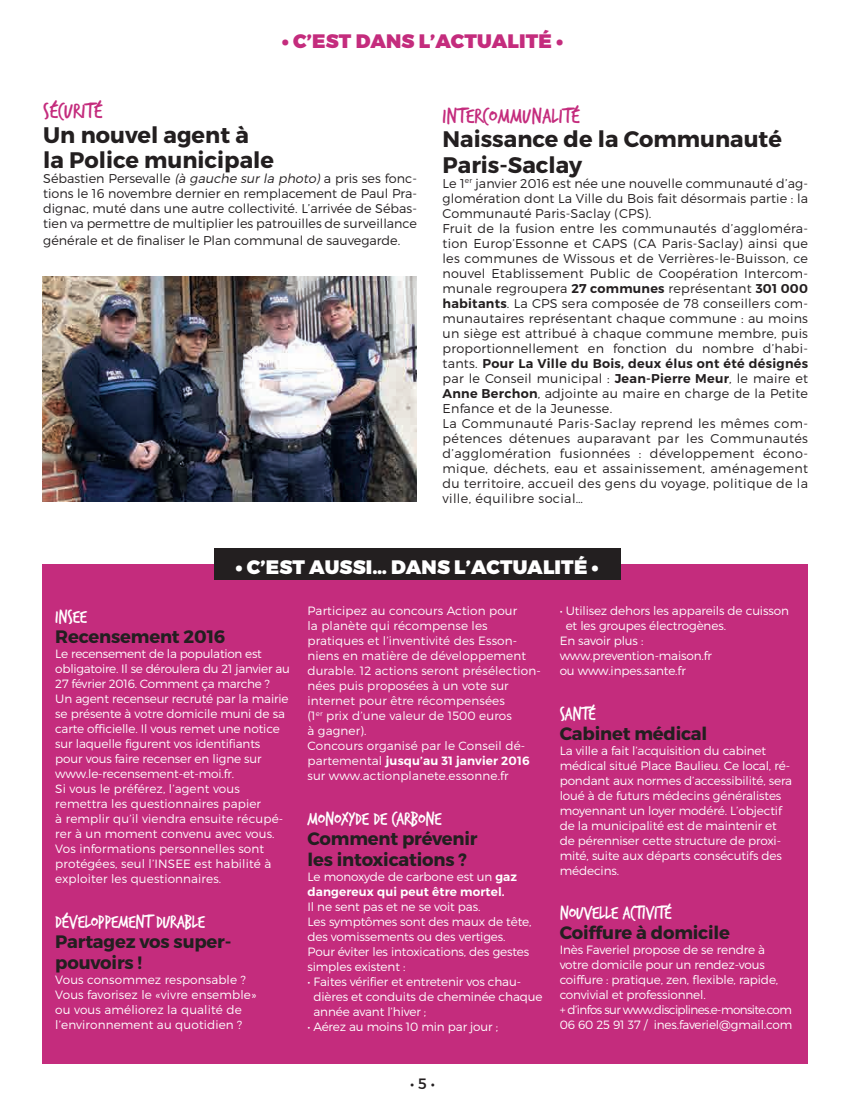
<style>
.page{position:relative;width:851px;height:1106px;background:#fff}
.page>*{position:absolute;margin:0;border:0;box-sizing:border-box;transform-origin:0 0}
.t1{font:700 22.5px/25.5px "Montserrat";color:#231f20}
.t2{font:22.5px "Trash Hand";letter-spacing:.01em;color:#c42c7d}
.t3{font:19.5px "Trash Hand";letter-spacing:-.01em;color:#fff}
.t4{font:900 19.5px "Montserrat";letter-spacing:.01em;color:#fff}
.t5{font:900 19.5px "Montserrat";letter-spacing:.01em;color:#c42c7d}
.t6{font:700 18px/21px "Montserrat";letter-spacing:-.01em;color:#231f20}
.t7{font:15px "Montserrat";color:#231f20}
.t8{font:300 12.75px/15px "Montserrat";letter-spacing:.02em;color:#231f20;text-align:justify}
.t9{font:300 12.75px "Montserrat";color:#231f20}
.t10{font:300 12px/15px "Montserrat";letter-spacing:-.01em;color:#fff}
.t11{font:300 12px/15px "Montserrat";letter-spacing:.01em;color:#fff}
.t12{font:600 12px/15px "Montserrat";letter-spacing:.01em;color:#fff}
.s1{font-style:italic}
.s2{font-weight:600}
.s3{font-weight:300}
</style>
<div class="page">
<div style="left:42px;top:564px;width:766px;height:499px;background:#c42c7d"></div>
<div style="left:214px;top:549px;width:406px;height:31px;background:#231f20"></div>
<img style="left:43px;top:277px;width:373px;height:224px">
<h2 class="t5" style="left:282px;top:28px;width:283px">• C’EST DANS L’ACTUALITÉ •</h2>
<h1 class="t2" style="left:43px;top:100px;width:61px">SÉCURITÉ</h1>
<h1 class="t1" style="left:43px;top:122px;width:232px">Un nouvel agent à la Police municipale</h1>
<p class="t8" style="left:43px;top:171px;width:375px">Sébastien Persevalle <span class="s1">(à gauche sur la photo)</span> a pris ses fonc&shy;tions le 16 novembre dernier en remplacement de Paul Pra&shy;dignac, muté dans une autre collectivité. L’arrivée de Sébas&shy;tien va permettre de multiplier les patrouilles de surveillance</p>
<p class="t9" style="left:43px;top:232px;width:358px">générale et de finaliser le Plan communal de sauvegarde.</p>
<h1 class="t2" style="left:442px;top:104px;width:139px">INTERCOMMUNALITÉ</h1>
<h1 class="t1" style="left:442px;top:127px;width:341px">Naissance de la Communauté<br>Paris-Saclay</h1>
<p class="t8" style="left:442px;top:175px;width:367px;text-align:left">Le 1<sup>er</sup> janvier 2016 est née une nouvelle communauté d’ag&shy;glomération dont La Ville du Bois fait désormais partie : la Communauté Paris-Saclay (CPS).<br>Fruit de la fusion entre les communautés d’aggloméra&shy;tion Europ’Essonne et CAPS (CA Paris-Saclay) ainsi que les communes de Wissous et de Verrières-le-Buisson, ce nouvel Etablissement Public de Coopération Intercom&shy;munale regroupera <span class="s2">27 communes</span> représentant <span class="s2">301 000 habitants</span>. La CPS sera composée de 78 conseillers com&shy;munautaires représentant chaque commune : au moins un siège est attribué à chaque commune membre, puis proportionnellement en fonction du nombre d’habi&shy;tants. <span class="s2">Pour La Ville du Bois, deux élus ont été désignés </span>par le Conseil municipal : <span class="s2">Jean-Pierre Meur</span>, le maire et <span class="s2">Anne Berchon</span>, adjointe au maire en charge de la Petite Enfance et de la Jeunesse.<br>La Communauté Paris-Saclay reprend les mêmes com&shy;pétences détenues auparavant par les Communautés d’agglomération fusionnées : développement écono&shy;mique, déchets, eau et assainissement, aménagement du territoire, accueil des gens du voyage, politique de la ville, équilibre social…</p>
<h2 class="t4" style="left:235px;top:554px;width:364px">• C’EST AUSSI… DANS L’ACTUALITÉ •</h2>
<h2 class="t3" style="left:55px;top:607px;width:33px">INSEE</h2>
<h3 class="t6" style="left:55px;top:626px;width:171px">Recensement 2016</h3>
<p class="t10" style="left:55px;top:646px;width:236px">Le recensement de la population est obligatoire. Il se déroulera du 21 janvier au 27 février 2016. Comment ça marche ?<br>Un agent recenseur recruté par la mairie se présente à votre domicile muni de sa carte officielle. Il vous remet une notice sur laquelle figurent vos identifiants pour vous faire recenser en ligne sur www.le-recensement-et-moi.fr.<br>Si vous le préférez, l’agent vous remettra les questionnaires papier<br>à remplir qu’il viendra ensuite récupé&shy;rer à un moment convenu avec vous.<br>Vos informations personnelles sont protégées, seul l’INSEE est habilité à exploiter les questionnaires.</p>
<h2 class="t3" style="left:55px;top:912px;width:151px">DÉVELOPPEMENT DURABLE</h2>
<h3 class="t6" style="left:55px;top:931px;width:178px">Partagez vos super&shy;pouvoirs !</h3>
<p class="t11" style="left:55px;top:972px;width:202px">Vous consommez responsable ?<br>Vous favorisez le «vivre ensemble» ou vous améliorez la qualité de l’environnement au quotidien ?</p>
<p class="t11" style="left:307px;top:603px;width:235px">Participez au concours Action pour<br>la planète qui récompense les pratiques et l’inventivité des Esson&shy;niens en matière de développement durable. 12 actions seront présélection&shy;nées puis proposées à un vote sur internet pour être récompensées<br>(1<sup>er</sup> prix d’une valeur de 1500 euros<br>à gagner).<br>Concours organisé par le Conseil dé&shy;partemental <span class="s2">jusqu’au 31 janvier 2016 </span>sur www.actionplanete.essonne.fr</p>
<h2 class="t3" style="left:307px;top:809px;width:136px">MONOXYDE DE CARBONE</h2>
<h3 class="t6" style="left:307px;top:828px;width:172px">Comment prévenir les intoxications ?</h3>
<p class="t12" style="left:307px;top:869px;width:211px"><span class="s3">Le monoxyde de carbone est un</span> gaz dangereux qui peut être mortel.</p>
<p class="t10" style="left:307px;top:898px;width:225px">Il ne sent pas et ne se voit pas.<br>Les symptômes sont des maux de tête, des vomissements ou des vertiges.<br>Pour éviter les intoxications, des gestes simples existent :</p>
<p class="t10" style="left:313px;top:973px;width:230px;text-indent:-6px">• Faites vérifier et entretenir vos chau&shy;dières et conduits de cheminée chaque année avant l’hiver ;</p>
<p class="t10" style="left:307px;top:1018px;width:192px">• Aérez au moins 10 min par jour ;</p>
<p class="t10" style="left:559px;top:603px;width:231px">• Utilisez dehors les appareils de cuisson</p>
<p class="t10" style="left:565px;top:618px;width:162px">et les groupes électrogènes.</p>
<p class="t10" style="left:559px;top:633px;width:85px">En savoir plus :</p>
<p class="t10" style="left:559px;top:648px;width:154px">www.prevention-maison.fr</p>
<p class="t10" style="left:559px;top:663px;width:128px">ou www.inpes.sante.fr</p>
<h2 class="t3" style="left:559px;top:704px;width:37px">SANTÉ</h2>
<h3 class="t6" style="left:559px;top:723px;width:149px">Cabinet médical</h3>
<p class="t10" style="left:559px;top:742px;width:234px">La ville a fait l’acquisition du cabinet médical situé Place Baulieu. Ce local, ré&shy;pondant aux normes d’accessibilité, sera loué à de futurs médecins généralistes moyennant un loyer modéré. L’objectif de la municipalité est de maintenir et de pérenniser cette structure de proxi&shy;mité, suite aux départs consécutifs des médecins.</p>
<h2 class="t3" style="left:559px;top:903px;width:113px">NOUVELLE ACTIVITÉ</h2>
<h3 class="t6" style="left:559px;top:922px;width:172px">Coiffure à domicile</h3>
<p class="t10" style="left:559px;top:942px;width:234px">Inès Faveriel propose de se rendre à votre domicile pour un rendez-vous coiffure : pratique, zen, flexible, rapide, convivial et professionnel.<br>+ d’infos sur www.disciplines.e-monsite.com 06 60 25 91 37 / ines.faveriel@gmail.com</p>
<p class="t7" style="left:410px;top:1074px;width:26px">• 5 •</p>
</div>
